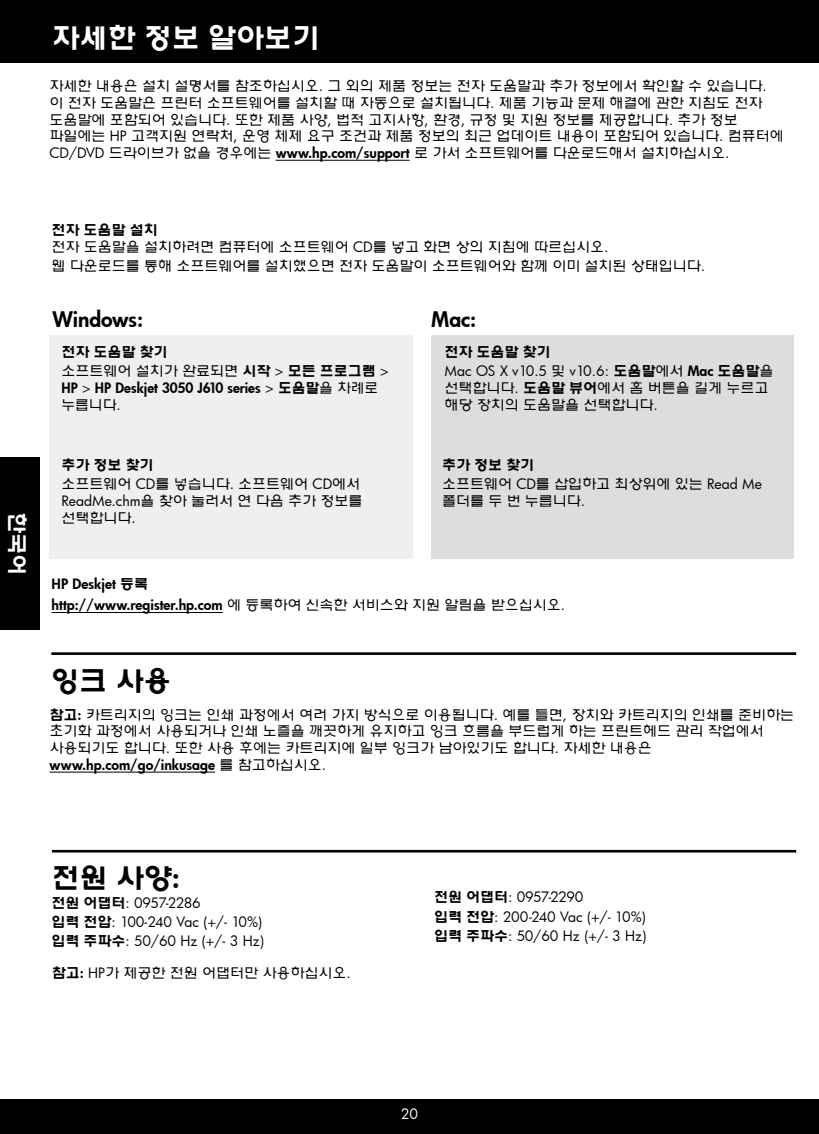
<style>
.page{position:relative;width:819px;height:1134px;background:#fff}
.page>*{position:absolute;margin:0;border:0;box-sizing:border-box;transform-origin:0 0}
.t1{font:28px "H2 wul B";color:#000}
.t2{font:28px "H2 wul B";color:#fff}
.t3{font:21px "Futura Hv";color:#000}
.t4{font:21px "H2 wul B";color:#fff}
.t5{font:14px/16.8px "H2 wul L";color:#000}
.t6{font:14px/21px "Futura Hv";color:#000}
.t7{font:14px/19.2px "Futura Bk";letter-spacing:-.025em;color:#000}
.t8{font:14px "H2 wul B";color:#000}
.t9{font:14px "Futura Bk";color:#000}
.t10{font:14px "Futura Bk";color:#fff}
.s1{font-family:"Futura Bk"}
.s2{font-family:"Futura Hv"}
.s3{font-family:"H2 wul B"}
.s4{font-family:"H2 wul L"}
</style>
<div class="page">
<div style="left:0;top:0;width:819px;height:62px;background:#000"></div>
<div style="left:0;top:1099px;width:819px;height:35px;background:#000"></div>
<hr style="left:52px;top:850px;width:744px;height:3px;background:#000">
<hr style="left:51px;top:652px;width:745px;height:3px;background:#000">
<hr style="left:50px;top:772px;width:165px;height:1px;background:#000">
<div style="left:50px;top:335px;width:363px;height:224px;background:#eeefef"></div>
<div style="left:432px;top:335px;width:362px;height:224px;background:#dcdddd"></div>
<hr style="left:276px;top:160px;width:134px;height:1px;background:#000">
<hr style="left:52px;top:612px;width:171px;height:1px;background:#000">
<div style="left:0;top:458px;width:40px;height:172px;background:#000"></div>
<h1 class="t2" style="left:52px;top:24px;width:270px">자세한 정보 알아보기</h1>
<p class="t5" style="left:50px;top:78px;width:736px">자세한 내용은 설치 설명서를 참조하십시오<span class="s1">.</span> 그 외의 제품 정보는 전자 도움말과 추가 정보에서 확인할 수 있습니다<span class="s1">. </span>이 전자 도움말은 프린터 소프트웨어를 설치할 때 자동으로 설치됩니다<span class="s1">.</span> 제품 기능과 문제 해결에 관한 지침도 전자 도움말에 포함되어 있습니다<span class="s1">.</span> 또한 제품 사양<span class="s1">,</span> 법적 고지사항<span class="s1">,</span> 환경<span class="s1">,</span> 규정 및 지원 정보를 제공합니다<span class="s1">.</span> 추가 정보 파일에는 <span class="s1">HP</span> 고객지원 연락처<span class="s1">,</span> 운영 체제 요구 조건과 제품 정보의 최근 업데이트 내용이 포함되어 있습니다<span class="s1">.</span> 컴퓨터에 <span class="s1">CD/DVD</span> 드라이브가 없을 경우에는 <span class="s2">www.hp.com/support</span> 로 가서 소프트웨어를 다운로드해서 설치하십시오<span class="s1">.</span></p>
<h2 class="t4" style="left:27px;top:512px;width:64px;rotate:90deg">한국어</h2>
<p class="t8" style="left:52px;top:223px;width:108px">전자 도움말 설치</p>
<p class="t5" style="left:52px;top:238px;width:558px">전자 도움말을 설치하려면 컴퓨터에 소프트웨어 <span class="s1">CD</span>를 넣고 화면 상의 지침에 따르십시오<span class="s1">.</span></p>
<p class="t5" style="left:52px;top:258px;width:655px">웹 다운로드를 통해 소프트웨어를 설치했으면 전자 도움말이 소프트웨어와 함께 이미 설치된 상태입니다<span class="s1">.</span></p>
<h2 class="t3" style="left:52px;top:305px;width:92px">Windows:</h2>
<h2 class="t3" style="left:432px;top:305px;width:46px">Mac:</h2>
<p class="t8" style="left:62px;top:345px;width:108px">전자 도움말 찾기</p>
<p class="t5" style="left:62px;top:363px;width:329px">소프트웨어 설치가 완료되면 <span class="s3">시작</span> <span class="s1">&gt;</span> <span class="s3">모든 프로그램</span> <span class="s1">&gt;</span></p>
<p class="t6" style="left:62px;top:377px;width:318px">HP <span class="s1">&gt;</span> HP Deskjet 3050 J610 series <span class="s1">&gt;</span> <span class="s3">도움말</span><span class="s4">을 차례로</span></p>
<p class="t5" style="left:62px;top:397px;width:61px">누릅니다<span class="s1">.</span></p>
<p class="t8" style="left:62px;top:458px;width:94px">추가 정보 찾기</p>
<p class="t5" style="left:62px;top:476px;width:302px">소프트웨어 <span class="s1">CD</span>를 넣습니다<span class="s1">.</span> 소프트웨어 <span class="s1">CD</span>에서<br><span class="s1">ReadMe.chm</span>을 찾아 눌러서 연 다음 추가 정보를 선택합니다<span class="s1">.</span></p>
<p class="t8" style="left:445px;top:345px;width:108px">전자 도움말 찾기</p>
<p class="t9" style="left:445px;top:362px;width:330px">Mac OS X v10.5 <span class="s4">및</span> v10.6: <span class="s3">도움말</span><span class="s4">에서</span> <span class="s2">Mac</span> <span class="s3">도움말</span><span class="s4">을</span></p>
<p class="t5" style="left:445px;top:380px;width:325px">선택합니다<span class="s1">.</span> <span class="s3">도움말 뷰어</span>에서 홈 버튼을 길게 누르고 해당 장치의 도움말을 선택합니다<span class="s1">.</span></p>
<p class="t8" style="left:442px;top:458px;width:94px">추가 정보 찾기</p>
<p class="t5" style="left:442px;top:476px;width:321px">소프트웨어 <span class="s1">CD</span>를 삽입하고 최상위에 있는 <span class="s1">Read Me </span>폴더를 두 번 누릅니다<span class="s1">.</span></p>
<p class="t6" style="left:52px;top:574px;width:515px">HP Deskjet <span class="s3">등록<br></span>http://www.register.hp.com <span class="s4">에 등록하여 신속한 서비스와 지원 알림을 받으십시오</span><span class="s1">.</span></p>
<h1 class="t1" style="left:51px;top:667px;width:122px">잉크 사용</h1>
<p class="t5" style="left:50px;top:706px;width:746px"><span class="s3">참고</span><span class="s2">:</span> 카트리지의 잉크는 인쇄 과정에서 여러 가지 방식으로 이용됩니다<span class="s1">.</span> 예를 들면<span class="s1">,</span> 장치와 카트리지의 인쇄를 준비하는 초기화 과정에서 사용되거나 인쇄 노즐을 깨끗하게 유지하고 잉크 흐름을 부드럽게 하는 프린트헤드 관리 작업에서 사용되기도 합니다<span class="s1">.</span> 또한 사용 후에는 카트리지에 일부 잉크가 남아있기도 합니다<span class="s1">.</span> 자세한 내용은</p>
<p class="t6" style="left:50px;top:754px;width:278px">www.hp.com/go/inkusage <span class="s4">를 참고하십시오</span><span class="s1">.</span></p>
<h1 class="t1" style="left:52px;top:864px;width:130px">전원 사양<span class="s2">:</span></h1>
<p class="t7" style="left:52px;top:893px;width:214px"><span class="s3">전원 어댑터</span>: 0957-2286<br><span class="s3">입력 전압</span>: 100-240 Vac (+/- 10%) <span class="s3">입력 주파수</span>: 50/60 Hz (+/- 3 Hz)</p>
<p class="t5" style="left:52px;top:964px;width:300px"><span class="s3">참고</span><span class="s2">:</span> <span class="s1">HP</span>가 제공한 전원 어댑터만 사용하십시오<span class="s1">.</span></p>
<p class="t7" style="left:434px;top:887px;width:214px"><span class="s3">전원 어댑터</span>: 0957-2290<br><span class="s3">입력 전압</span>: 200-240 Vac (+/- 10%) <span class="s3">입력 주파수</span>: 50/60 Hz (+/- 3 Hz)</p>
<p class="t10" style="left:401px;top:1104px;width:19px">20</p>
</div>
